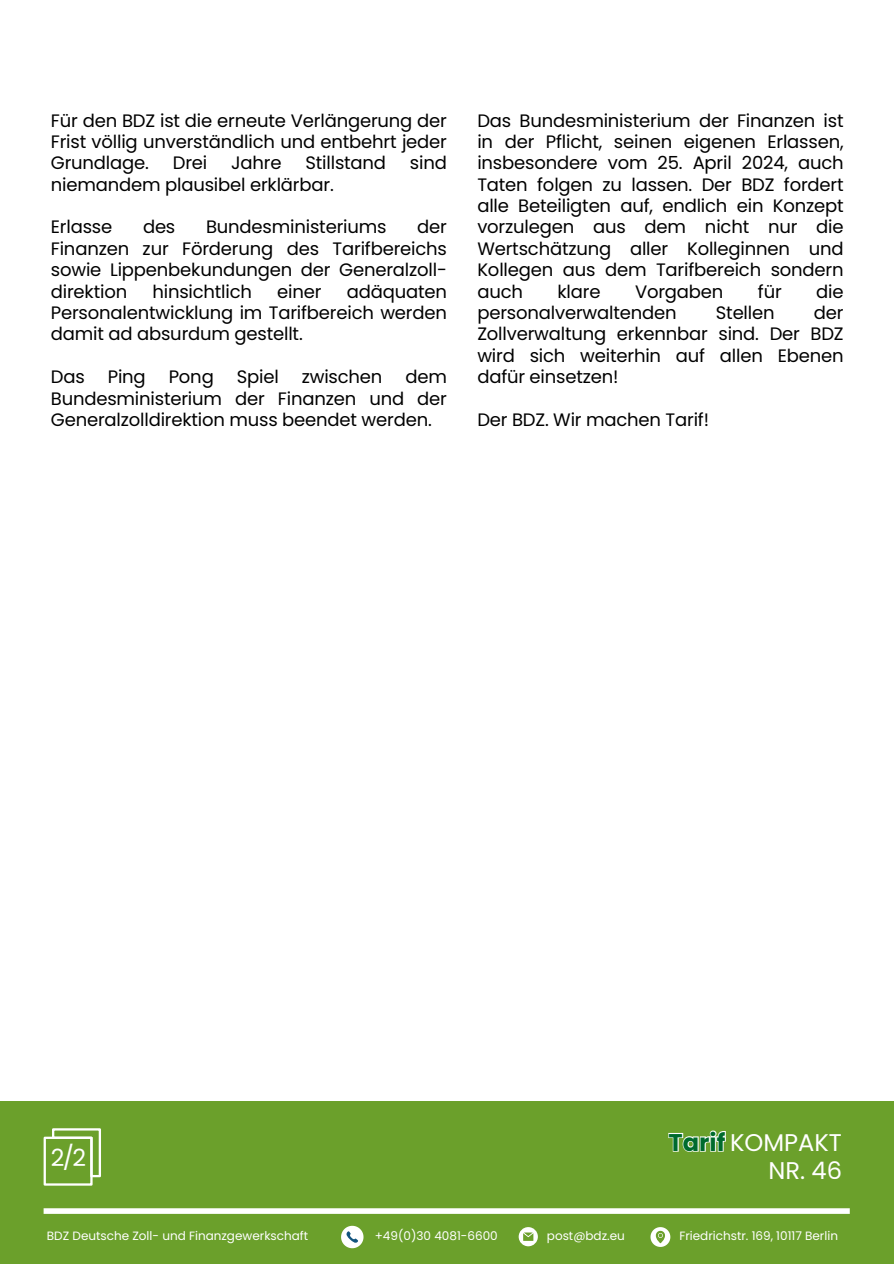
<style>
.page{position:relative;width:894px;height:1264px;background:#fff}
.page>*{position:absolute;margin:0;border:0;box-sizing:border-box;transform-origin:0 0}
.t1{font:24.15px/28.2px "Poppins";color:#fff;text-align:right}
.t2{font:23.7px "Poppins";color:#fff}
.t3{font:18px/21.3px "Poppins";letter-spacing:-.01em;color:#000;text-align:justify}
.t4{font:12px "Poppins";color:#fff}
.s1{font-weight:700;color:rgb(0 0 0/0)}
</style>
<div class="page">
<div style="left:0;top:1100px;width:893px;height:163px;background:#6ba02b"></div>
<div style="left:44px;top:1208px;width:805px;height:5px;background:#fff"></div>
<svg style="left:341px;top:1225px;width:22px;height:23px"></svg>
<svg style="left:518px;top:1227px;width:19px;height:19px"></svg>
<svg style="left:650px;top:1227px;width:20px;height:19px"></svg>
<div style="left:44px;top:1136px;width:49px;height:49px;border:2px solid #fff"></div>
<svg style="left:51px;top:1128px;width:50px;height:50px"></svg>
<svg style="left:668px;top:1130px;width:58px;height:22px"></svg>
<p class="t3" style="left:51px;top:110px;width:397px">Für den BDZ ist die erneute Verlängerung der Frist völlig unverständlich und entbehrt jeder Grundlage.</p>
<p class="t3" style="left:173px;top:152px;width:36px">Drei</p>
<p class="t3" style="left:231px;top:152px;width:52px">Jahre</p>
<p class="t3" style="left:305px;top:152px;width:82px">Stillstand</p>
<p class="t3" style="left:410px;top:152px;width:38px">sind</p>
<p class="t3" style="left:51px;top:174px;width:284px">niemandem plausibel erklärbar.</p>
<p class="t3" style="left:51px;top:216px;width:63px">Erlasse</p>
<p class="t3" style="left:143px;top:216px;width:34px">des</p>
<p class="t3" style="left:206px;top:216px;width:182px">Bundesministeriums</p>
<p class="t3" style="left:51px;top:216px;width:397px;text-indent:366px">der Finanzen zur Förderung des Tarifbereichs sowie Lippenbekundungen der Generalzoll&shy;direktion</p>
<p class="t3" style="left:152px;top:281px;width:101px">hinsichtlich</p>
<p class="t3" style="left:277px;top:281px;width:46px">einer</p>
<p class="t3" style="left:51px;top:281px;width:397px;text-indent:296px">adäquaten Personalentwicklung im Tarifbereich werden damit ad absurdum gestellt.</p>
<p class="t3" style="left:51px;top:366px;width:35px">Das</p>
<p class="t3" style="left:108px;top:366px;width:39px">Ping</p>
<p class="t3" style="left:169px;top:366px;width:47px">Pong</p>
<p class="t3" style="left:237px;top:366px;width:44px">Spiel</p>
<p class="t3" style="left:302px;top:366px;width:82px">zwischen</p>
<p class="t3" style="left:51px;top:366px;width:397px;text-indent:354px">dem Bundesministerium der Finanzen und der Generalzolldirektion muss beendet werden.</p>
<p class="t3" style="left:477px;top:110px;width:367px">Das Bundesministerium der Finanzen ist in der Pflicht, seinen eigenen Erlassen, insbesondere vom 25. April 2024, auch Taten folgen zu lassen. Der BDZ fordert alle Beteiligten auf, endlich ein Konzept vorzulegen aus dem nicht nur die Wertschätzung aller Kolleginnen und Kollegen aus dem Tarifbereich sondern auch</p>
<p class="t3" style="left:557px;top:281px;width:45px">klare</p>
<p class="t3" style="left:635px;top:281px;width:90px">Vorgaben</p>
<p class="t3" style="left:757px;top:281px;width:25px">für</p>
<p class="t3" style="left:816px;top:281px;width:29px">die</p>
<p class="t3" style="left:477px;top:302px;width:201px">personalverwaltenden</p>
<p class="t3" style="left:715px;top:302px;width:60px">Stellen</p>
<p class="t3" style="left:477px;top:302px;width:367px;text-indent:336px">der Zollverwaltung erkennbar sind. Der BDZ wird sich weiterhin auf allen Ebenen dafür einsetzen!</p>
<h4 class="t3" style="left:477px;top:409px;width:233px">Der BDZ. Wir machen Tarif!</h4>
<h3 class="t2" style="left:51px;top:1141px;width:37px">2/2</h3>
<h2 class="t1" style="left:668px;top:1128px;width:175px"><span class="s1">Tarif</span> KOMPAKT<br>NR. 46</h2>
<h3 class="t4" style="left:47px;top:1227px;width:263px">BDZ Deutsche Zoll- und Finanzgewerkschaft</h3>
<h3 class="t4" style="left:374px;top:1227px;width:124px">+49(0)30 4081-6600</h3>
<p class="t4" style="left:546px;top:1227px;width:79px">post@bdz.eu</p>
<h3 class="t4" style="left:679px;top:1227px;width:160px">Friedrichstr. 169, 10117 Berlin</h3>
</div>
